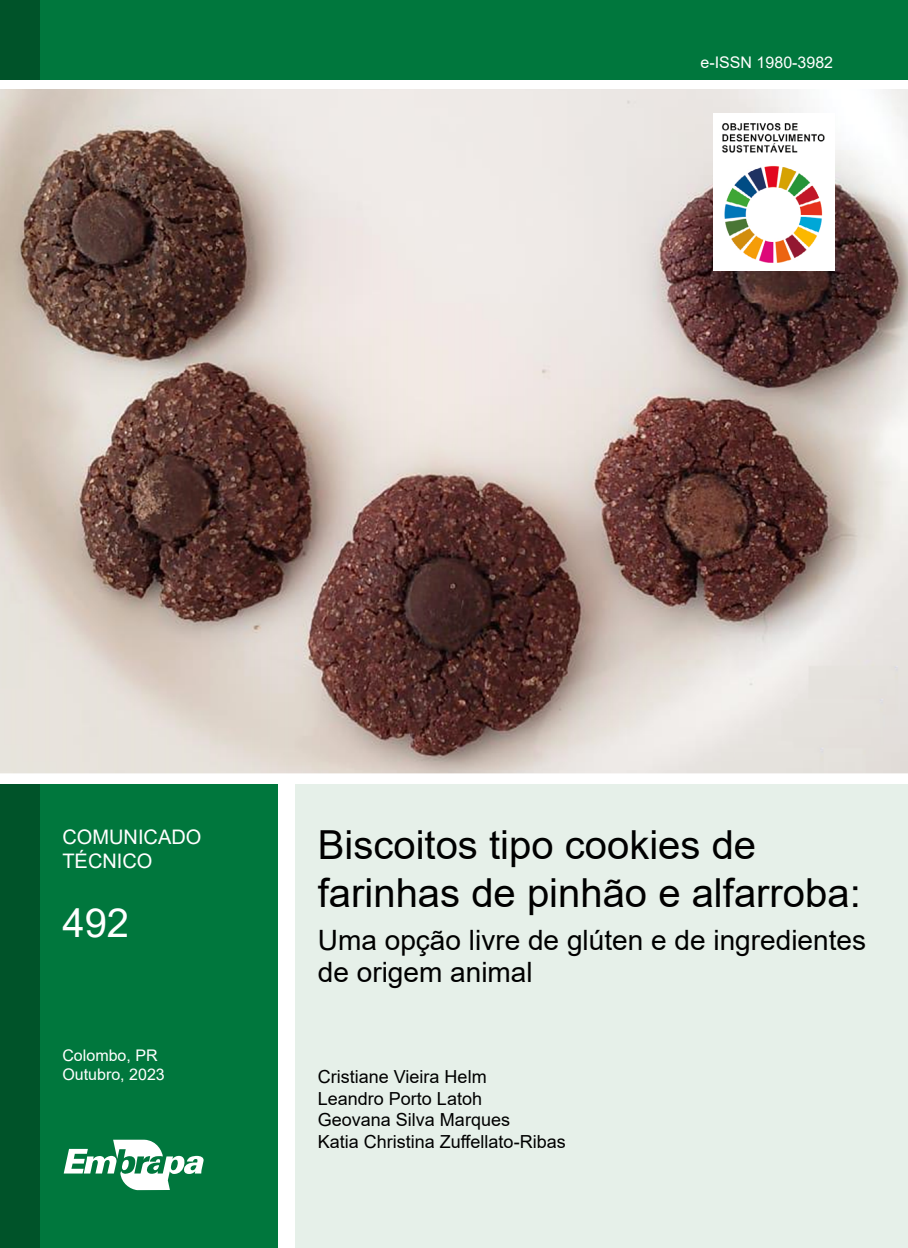
<style>
.page{position:relative;width:908px;height:1248px;background:#fff}
.page>*{position:absolute;margin:0;border:0;box-sizing:border-box;transform-origin:0 0}
.t1{font:40px/48px "Arial";color:#000}
.t2{font:40px "Arial";color:#fff}
.t3{font:28px/32px "Arial";color:#000}
.t4{font:20px/24px "Arial";color:#fff}
.t5{font:18px/21.6px "Arial";color:#000}
.t6{font:16px/19.2px "Arial";color:#fff}
</style>
<div class="page">
<img style="left:0;top:89px;width:907px;height:685px">
<div style="left:0;top:784px;width:277px;height:463px;background:#00773d"></div>
<div style="left:295px;top:784px;width:612px;height:463px;background:#e6f0e9"></div>
<div style="left:0;top:784px;width:40px;height:463px;background:#005329"></div>
<div style="left:0;top:0;width:907px;height:79px;background:#00773d"></div>
<svg style="left:64px;top:1139px;width:140px;height:50px"></svg>
<div style="left:0;top:0;width:40px;height:79px;background:#005329"></div>
<img style="left:713px;top:113px;width:120px;height:157px">
<p class="t6" style="left:700px;top:53px;width:134px">e-ISSN 1980-3982</p>
<p class="t4" style="left:62px;top:825px;width:140px">COMUNICADO<br>TÉCNICO</p>
<h1 class="t2" style="left:62px;top:895px;width:68px">492</h1>
<p class="t6" style="left:62px;top:1045px;width:104px">Colombo, PR<br>Outubro, 2023</p>
<h1 class="t1" style="left:317px;top:820px;width:544px">Biscoitos tipo cookies de farinhas de pinhão e alfarroba:</h1>
<h2 class="t3" style="left:317px;top:924px;width:549px">Uma opção livre de glúten e de ingredientes de origem animal</h2>
<p class="t5" style="left:317px;top:1065px;width:249px">Cristiane Vieira Helm<br>Leandro Porto Latoh<br>Geovana Silva Marques<br>Katia Christina Zuffellato-Ribas</p>
</div>
